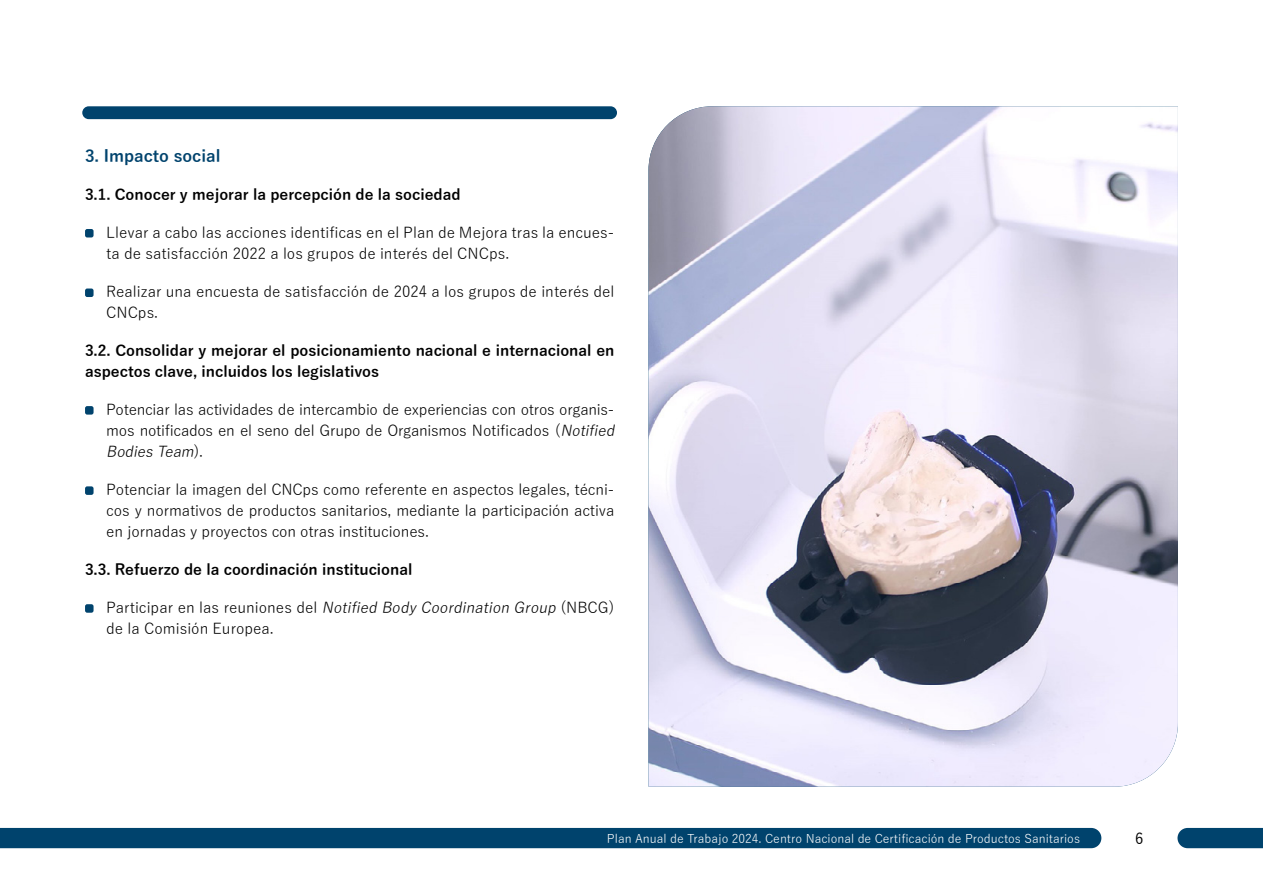
<style>
.page{position:relative;width:1263px;height:893px;background:#fff}
.page>*{position:absolute;margin:0;border:0;box-sizing:border-box;transform-origin:0 0}
.t1{font:700 16.5px "Yu Gothic";color:#00436d}
.t2{font:15px/21px "Yu Gothic";color:#000}
.t3{font:700 15px/21px "Yu Gothic";color:#000}
.t4{font:15px/21px "Yu Gothic";letter-spacing:-.02em;color:#000}
.t5{font:500 15px "Yu Gothic";color:#000}
.t6{font:12px "Yu Gothic";color:#fff}
.s1{font-style:italic}
</style>
<div class="page">
<div style="left:1177px;top:828px;width:86px;height:20px;background:#00436d"></div>
<div style="left:0;top:828px;width:1101px;height:20px;background:#00436d"></div>
<div style="left:82px;top:106px;width:535px;height:13px;background:#00436d;border-radius:6px"></div>
<img style="left:648px;top:106px;width:530px;height:681px">
<div style="left:85px;top:229px;width:9px;height:8px;background:#00436d;border-radius:2px"></div>
<div style="left:85px;top:288px;width:9px;height:9px;background:#00436d;border-radius:2px"></div>
<div style="left:85px;top:406px;width:9px;height:9px;background:#00436d;border-radius:2px"></div>
<div style="left:85px;top:486px;width:9px;height:9px;background:#00436d;border-radius:2px"></div>
<div style="left:85px;top:604px;width:9px;height:9px;background:#00436d;border-radius:2px"></div>
<p class="t1" style="left:85px;top:147px;width:137px">3. Impacto social</p>
<p class="t3" style="left:85px;top:184px;width:377px">3.1. Conocer y mejorar la percepción de la sociedad</p>
<p class="t2" style="left:106px;top:220px;width:510px">Llevar a cabo las acciones identificas en el Plan de Mejora tras la encues&shy;ta de satisfacción 2022 a los grupos de interés del CNCps.</p>
<p class="t2" style="left:106px;top:279px;width:510px">Realizar una encuesta de satisfacción de 2024 a los grupos de interés del<br>CNCps.</p>
<p class="t3" style="left:85px;top:340px;width:531px">3.2. Consolidar y mejorar el posicionamiento nacional e internacional en aspectos clave, incluidos los legislativos</p>
<p class="t4" style="left:106px;top:397px;width:514px">Potenciar las actividades de intercambio de experiencias con otros organis&shy;mos notificados en el seno del Grupo de Organismos Notificados (<span class="s1">Notified<br>BodiesTeam</span>) .</p>
<p class="t2" style="left:106px;top:477px;width:510px;text-align:justify">Potenciar la imagen del CNCps como referente en aspectos legales, técni&shy;cos y normativos de productos sanitarios, mediante la participación activa en jornadas y proyectos con otras instituciones.</p>
<p class="t3" style="left:85px;top:559px;width:329px">3.3. Refuerzo de la coordinación institucional</p>
<p class="t2" style="left:106px;top:595px;width:510px">Participar en las reuniones del <span class="s1">Notified BodyCoordination Group</span> (NBCG) de la Comisión Europea.</p>
<p class="t6" style="left:607px;top:827px;width:475px">Plan Anual de Trabajo 2024. Centro Nacional de Certificación de Productos Sanitarios</p>
<p class="t5" style="left:1135px;top:825px;width:10px">6</p>
</div>
